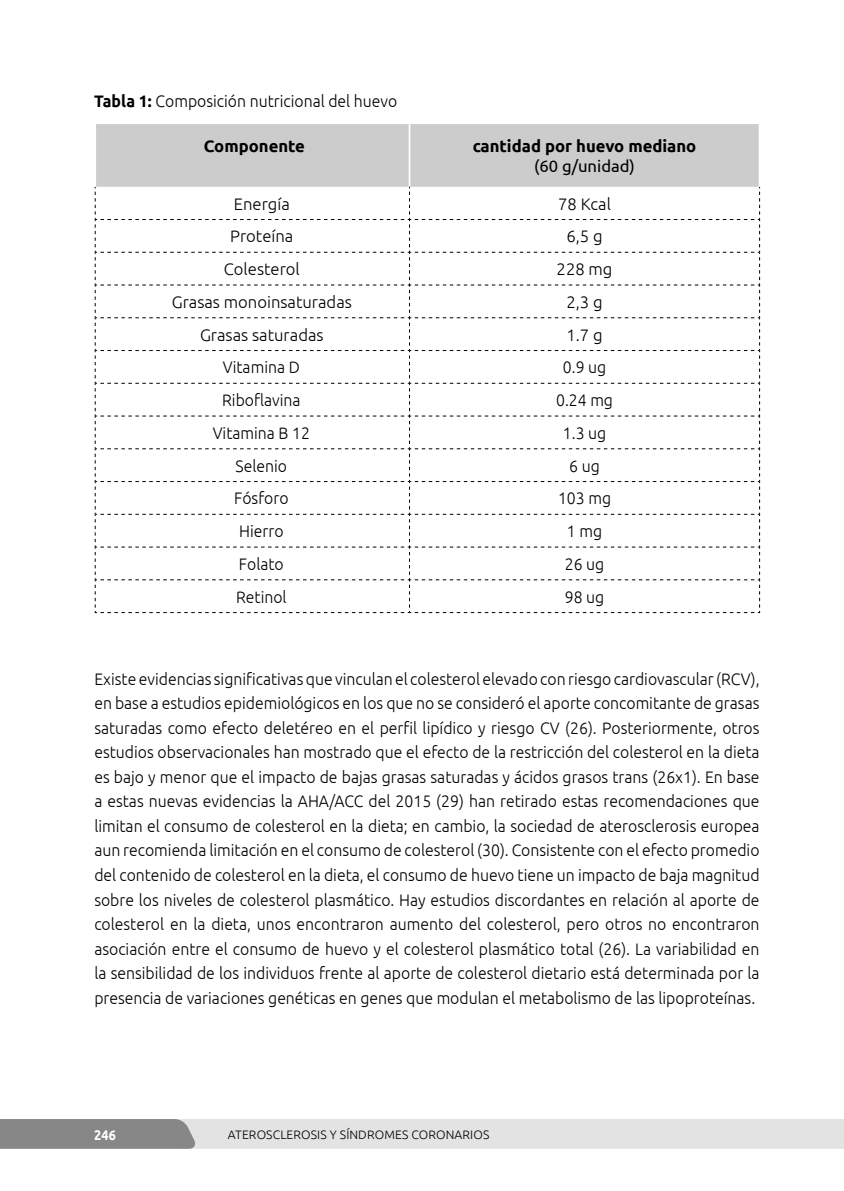
<style>
.page{position:relative;width:844px;height:1191px;background:#fff}
.page>*{position:absolute;margin:0;border:0;box-sizing:border-box;transform-origin:0 0}
.t1{font:300 16.62px/24.5px "Ubuntu";color:#000;text-align:justify;scale:.95 1}
.t2{font:300 16.62px "Ubuntu";color:#000}
.t3{font:700 16.62px "Ubuntu";color:#000}
.t4{font:16.62px "Ubuntu";color:#000}
.t5{font:700 14px "Ubuntu";color:#fff;scale:.9 1}
.t6{font:300 12.25px "Ubuntu";letter-spacing:.01em;color:#000}
.s1{font-weight:700}
</style>
<div class="page">
<svg style="left:0;top:1119px;width:843px;height:29px;background:#cecece"></svg>
<div style="left:96px;top:124px;width:662px;height:63px;background:#ccc"></div>
<hr style="left:408px;top:124px;width:2px;height:63px;background:#fff">
<svg style="left:94px;top:187px;width:666px;height:426px"></svg>
<p class="t1" style="left:94px;top:89px;width:320px"><span class="s1">Tabla 1:</span> Composición nutricional del huevo</p>
<p class="t3" style="left:204px;top:135px;width:103px">Componente</p>
<p class="t3" style="left:472px;top:135px;width:225px">cantidad por huevo mediano</p>
<p class="t4" style="left:534px;top:156px;width:102px">(60 g/unidad)</p>
<p class="t2" style="left:234px;top:194px;width:57px">Energía</p>
<p class="t2" style="left:558px;top:194px;width:54px">78 Kcal</p>
<p class="t2" style="left:230px;top:226px;width:65px">Proteína</p>
<p class="t2" style="left:566px;top:226px;width:38px">6,5 g</p>
<p class="t2" style="left:224px;top:259px;width:77px">Colesterol</p>
<p class="t2" style="left:556px;top:259px;width:57px">228 mg</p>
<p class="t2" style="left:172px;top:292px;width:182px">Grasas monoinsaturadas</p>
<p class="t2" style="left:566px;top:292px;width:38px">2,3 g</p>
<p class="t2" style="left:200px;top:325px;width:125px">Grasas saturadas</p>
<p class="t2" style="left:566px;top:325px;width:38px">1.7 g</p>
<p class="t1" style="left:223px;top:355px;width:82px">Vitamina D</p>
<p class="t1" style="left:562px;top:355px;width:47px">0.9 ug</p>
<p class="t1" style="left:222px;top:387px;width:84px">Riboflavina</p>
<p class="t1" style="left:556px;top:387px;width:61px">0.24 mg</p>
<p class="t1" style="left:213px;top:420px;width:104px">Vitamina B 12</p>
<p class="t1" style="left:562px;top:420px;width:47px">1.3 ug</p>
<p class="t1" style="left:235px;top:453px;width:56px">Selenio</p>
<p class="t1" style="left:569px;top:453px;width:34px">6 ug</p>
<p class="t1" style="left:234px;top:486px;width:59px">Fósforo</p>
<p class="t1" style="left:558px;top:486px;width:57px">103 mg</p>
<p class="t1" style="left:239px;top:518px;width:48px">Hierro</p>
<p class="t1" style="left:566px;top:518px;width:39px">1 mg</p>
<p class="t1" style="left:239px;top:551px;width:49px">Folato</p>
<p class="t1" style="left:564px;top:551px;width:43px">26 ug</p>
<p class="t1" style="left:236px;top:584px;width:55px">Retinol</p>
<p class="t1" style="left:564px;top:584px;width:43px">98 ug</p>
<p class="t1" style="left:94px;top:666px;width:701px">Existe evidencias significativas que vinculan el colesterol elevado con riesgo cardiovascular (RCV), en base a estudios epidemiológicos en los que no se consideró el aporte concomitante de grasas saturadas como efecto deletéreo en el perfil lipídico y riesgo CV (26). Posteriormente, otros estudios observacionales han mostrado que el efecto de la restricción del colesterol en la dieta es bajo y menor que el impacto de bajas grasas saturadas y ácidos grasos trans (26x1). En base a estas nuevas evidencias la AHA/ACC del 2015 (29) han retirado estas recomendaciones que limitan el consumo de colesterol en la dieta; en cambio, la sociedad de aterosclerosis europea aun recomienda limitación en el consumo de colesterol (30). Consistente con el efecto promedio del contenido de colesterol en la dieta, el consumo de huevo tiene un impacto de baja magnitud sobre los niveles de colesterol plasmático. Hay estudios discordantes en relación al aporte de colesterol en la dieta, unos encontraron aumento del colesterol, pero otros no encontraron asociación entre el consumo de huevo y el colesterol plasmático total (26). La variabilidad en la sensibilidad de los individuos frente al aporte de colesterol dietario está determinada por la presencia de variaciones genéticas en genes que modulan el metabolismo de las lipoproteínas.</p>
<p class="t5" style="left:94px;top:1125px;width:26px">246</p>
<p class="t6" style="left:228px;top:1127px;width:263px">ATEROSCLEROSIS Y SÍNDROMES CORONARIOS</p>
</div>
